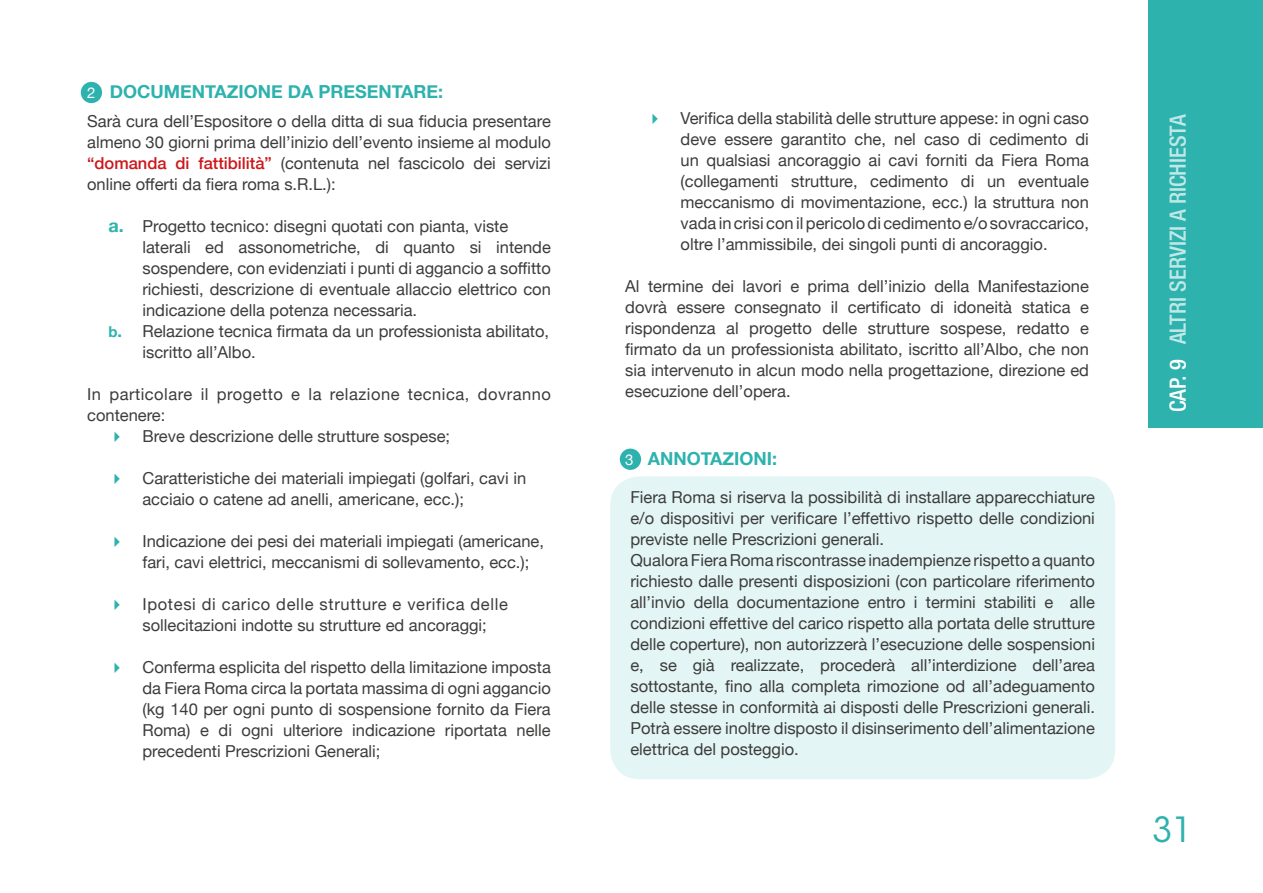
<style>
.page{position:relative;width:1263px;height:893px;background:#fff}
.page>*{position:absolute;margin:0;border:0;box-sizing:border-box;transform-origin:0 0}
.t1{font:34.5px "ITC Avant Garde Std";color:#2db2ae}
.t2{font:500 condensed 22.5px "Helvetica Neue LT Std";color:#c0e8e7}
.t3{font:700 18px "Helvetica Neue";color:#2db2ae}
.t4{font:16.5px/21px "Helvetica Neue";color:#3c3c3b}
.t5{font:16.5px/21px "Helvetica Neue";letter-spacing:.03em;color:#3c3c3b}
.s1{font-weight:400;font-size:15px;color:#fff}
.s2{font-weight:500;color:#cd171a}
.s3{font-weight:700;font-size:18px;color:#2db2ae}
.s4{font-weight:700;font-size:15px;color:#2db2ae}
.s5{font-weight:700;color:#2db2ae}
.s6{color:#2db2ae}
.s7{color:#fff}
</style>
<div class="page">
<div style="left:610px;top:476px;width:505px;height:303px;background:#e4f5f5;border-radius:30px"></div>
<div style="left:1148px;top:0;width:115px;height:427px;background:#2db2ae"></div>
<div style="left:81px;top:82px;width:21px;height:21px;background:#2db2ae;border-radius:50%"></div>
<div style="left:620px;top:449px;width:21px;height:21px;background:#2db2ae;border-radius:50%"></div>
<p class="t3" style="left:87px;top:76px;width:357px"><span class="s1">2</span> DOCUMENTAZIONE DA PRESENTARE:</p>
<p class="t4" style="left:87px;top:109px;width:465px;text-align:justify">Sarà cura dell’Espositore o della ditta di sua fiducia presentare almeno 30 giorni prima dell’inizio dell’evento insieme al modulo <span class="s2">“domanda di fattibilità”</span> (contenuta nel fascicolo dei servizi online offerti da fiera roma s.R.L.):</p>
<p class="t4" style="left:108px;top:214px;width:401px"><span class="s3">a.</span> Progetto tecnico: disegni quotati con pianta, viste</p>
<p class="t4" style="left:142px;top:235px;width:410px">laterali ed assonometriche, di quanto si intende</p>
<p class="t4" style="left:142px;top:256px;width:410px">sospendere, con evidenziati i punti di aggancio a soffitto</p>
<p class="t4" style="left:142px;top:277px;width:410px">richiesti, descrizione di eventuale allaccio elettrico con</p>
<p class="t4" style="left:142px;top:298px;width:276px">indicazione della potenza necessaria.</p>
<p class="t4" style="left:108px;top:319px;width:442px"><span class="s4">b</span><span class="s5">.</span> Relazione tecnica firmata da un professionista abilitato,</p>
<p class="t4" style="left:142px;top:340px;width:115px">iscritto all’Albo.</p>
<p class="t5" style="left:87px;top:382px;width:465px">In particolare il progetto e la relazione tecnica, dovranno contenere:</p>
<p class="t4" style="left:108px;top:424px;width:343px"><span class="s6">✔</span> Breve descrizione delle strutture sospese;</p>
<p class="t4" style="left:142px;top:466px;width:385px;text-indent:-34px"><span class="s6">✔</span> Caratteristiche dei materiali impiegati (golfari, cavi in acciaio o catene ad anelli, americane, ecc.);</p>
<p class="t4" style="left:142px;top:529px;width:403px;text-indent:-34px"><span class="s6">✔</span> Indicazione dei pesi dei materiali impiegati (americane, fari, cavi elettrici, meccanismi di sollevamento, ecc.);</p>
<p class="t4" style="left:142px;top:592px;width:367px;text-indent:-34px"><span class="s6">✔</span> Ipotesi di carico delle strutture e verifica delle sollecitazioni indotte su strutture ed ancoraggi;</p>
<p class="t4" style="left:142px;top:655px;width:410px;text-align:justify;text-indent:-34px"><span class="s6">✔</span> Conferma esplicita del rispetto della limitazione imposta da Fiera Roma circa la portata massima di ogni aggancio (kg 140 per ogni punto di sospensione fornito da Fiera Roma) e di ogni ulteriore indicazione riportata nelle precedenti Prescrizioni Generali;</p>
<p class="t4" style="left:680px;top:106px;width:410px;text-align:justify;text-indent:-34px"><span class="s6">✔</span> Verifica della stabilità delle strutture appese: in ogni caso deve essere garantito che, nel caso di cedimento di un qualsiasi ancoraggio ai cavi forniti da Fiera Roma (collegamenti strutture, cedimento di un eventuale meccanismo di movimentazione, ecc.) la struttura non vada in crisi con il pericolo di cedimento e/o sovraccarico, oltre l’ammissibile, dei singoli punti di ancoraggio.</p>
<p class="t4" style="left:625px;top:274px;width:465px;text-align:justify">Al termine dei lavori e prima dell’inizio della Manifestazione dovrà essere consegnato il certificato di idoneità statica e rispondenza al progetto delle strutture sospese, redatto e firmato da un professionista abilitato, iscritto all’Albo, che non sia intervenuto in alcun modo nella progettazione, direzione ed esecuzione dell’opera.</p>
<p class="t3" style="left:625px;top:442px;width:153px"><span class="s1">3</span> ANNOTAZIONI:</p>
<p class="t4" style="left:630px;top:485px;width:466px">Fiera Roma si riserva la possibilità di installare apparecchiature e/o dispositivi per verificare l’effettivo rispetto delle condizioni previste nelle Prescrizioni generali.<br>Qualora Fiera Roma riscontrasse inadempienze rispetto a quanto richiesto dalle presenti disposizioni (con particolare riferimento all’invio della documentazione entro i termini stabiliti e alle condizioni effettive del carico rispetto alla portata delle strutture delle coperture), non autorizzerà l’esecuzione delle sospensioni e, se già realizzate, procederà all’interdizione dell’area sottostante, fino alla completa rimozione od all’adeguamento delle stesse in conformità ai disposti delle Prescrizioni generali.<br>Potrà essere inoltre disposto il disinserimento dell’alimentazione elettrica del posteggio.</p>
<h2 class="t2" style="left:1164px;top:412px;width:300px;rotate:-90deg"><span class="s7">CAP. 9</span> ALTRI SERVIZI A RICHIESTA</h2>
<h1 class="t1" style="left:1152px;top:809px;width:41px">31</h1>
</div>
